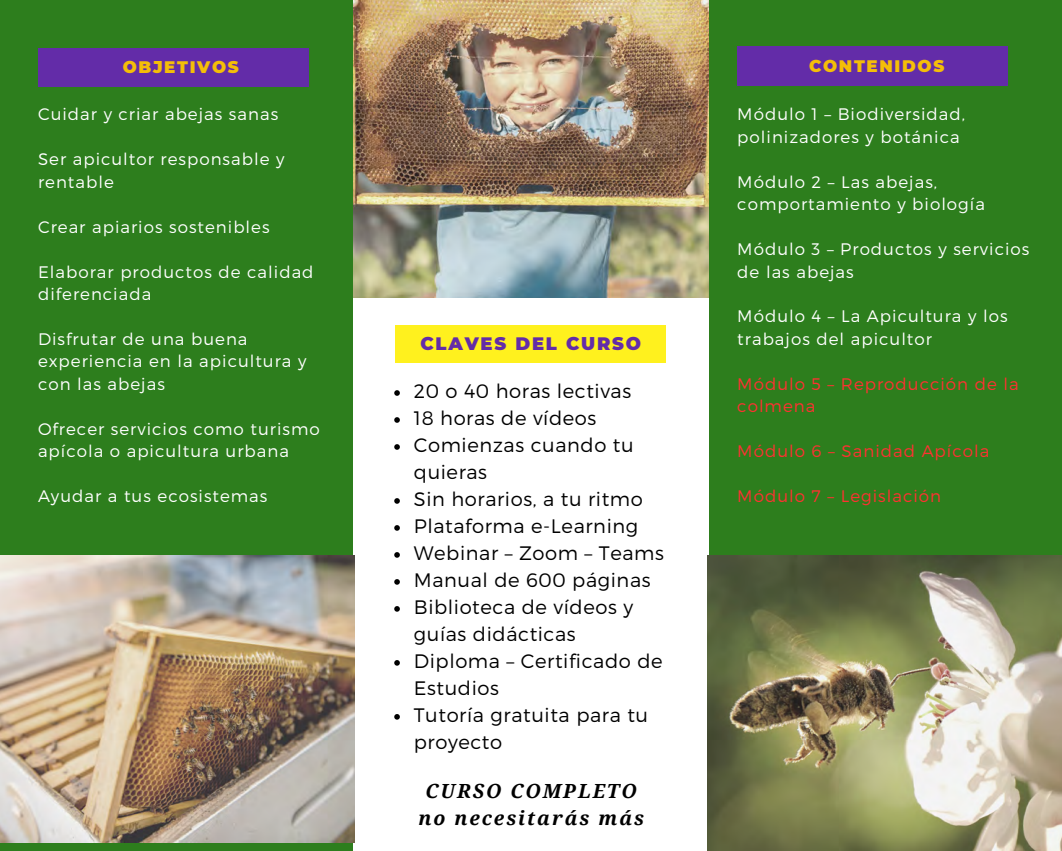
<style>
.page{position:relative;width:1062px;height:851px;background:#fff}
.page>*{position:absolute;margin:0;border:0;box-sizing:border-box;transform-origin:0 0}
.t1{font:300 19.5px/27px "Montserrat";letter-spacing:.03em;color:#000}
.t2{font:italic 700 19.5px "Noto Serif";letter-spacing:.1em;color:#000}
.t3{font:900 18px "Montserrat";letter-spacing:.1em;color:#632ca8}
.t4{font:300 16.65px/22.5px "Montserrat";letter-spacing:.06em;color:#fff}
.t5{font:300 16.65px/22.5px "Montserrat";letter-spacing:.06em;color:#ff3131}
.t6{font:900 16.65px "Montserrat";letter-spacing:.1em;color:#f4be08}
</style>
<div class="page">
<div style="left:0;top:0;width:1062px;height:850px;background:#2d7e1d"></div>
<div style="left:354px;top:295px;width:355px;height:555px;background:#fff"></div>
<div style="left:38px;top:49px;width:271px;height:38px;background:#632ca8"></div>
<img style="left:0;top:555px;width:354px;height:287px">
<img style="left:353px;top:0;width:355px;height:297px">
<img style="left:708px;top:555px;width:354px;height:295px">
<div style="left:395px;top:325px;width:271px;height:37px;background:#fff11e"></div>
<svg style="left:394px;top:390px;width:6px;height:6px"></svg>
<svg style="left:394px;top:417px;width:6px;height:6px"></svg>
<svg style="left:394px;top:444px;width:6px;height:6px"></svg>
<svg style="left:394px;top:498px;width:6px;height:5px"></svg>
<svg style="left:394px;top:525px;width:6px;height:5px"></svg>
<svg style="left:394px;top:552px;width:6px;height:5px"></svg>
<svg style="left:394px;top:579px;width:6px;height:5px"></svg>
<svg style="left:394px;top:606px;width:6px;height:5px"></svg>
<svg style="left:394px;top:660px;width:6px;height:5px"></svg>
<svg style="left:394px;top:714px;width:6px;height:5px"></svg>
<div style="left:737px;top:47px;width:271px;height:38px;background:#632ca8"></div>
<p class="t6" style="left:123px;top:57px;width:118px">OBJETIVOS</p>
<p class="t4" style="left:38px;top:102px;width:242px">Cuidar y criar abejas sanas</p>
<p class="t4" style="left:38px;top:147px;width:248px">Ser apicultor responsable y rentable</p>
<p class="t4" style="left:38px;top:214px;width:233px">Crear apiarios sostenibles</p>
<p class="t4" style="left:38px;top:259px;width:277px">Elaborar productos de calidad diferenciada</p>
<p class="t4" style="left:38px;top:327px;width:270px">Disfrutar de una buena experiencia en la apicultura y con las abejas</p>
<p class="t4" style="left:38px;top:417px;width:283px">Ofrecer servicios como turismo apícola o apicultura urbana</p>
<p class="t4" style="left:38px;top:484px;width:231px">Ayudar a tus ecosistemas</p>
<p class="t3" style="left:420px;top:332px;width:222px">CLAVES DEL CURSO</p>
<p class="t1" style="left:414px;top:376px;width:219px">20 o 40 horas lectivas</p>
<p class="t1" style="left:414px;top:403px;width:184px">18 horas de vídeos</p>
<p class="t1" style="left:414px;top:430px;width:221px">Comienzas cuando tu quieras</p>
<p class="t1" style="left:414px;top:484px;width:231px">Sin horarios, a tu ritmo</p>
<p class="t1" style="left:414px;top:511px;width:226px">Plataforma e-Learning</p>
<p class="t1" style="left:414px;top:538px;width:252px">Webinar – Zoom – Teams</p>
<p class="t1" style="left:414px;top:565px;width:238px">Manual de 600 páginas</p>
<p class="t1" style="left:414px;top:592px;width:221px">Biblioteca de vídeos y guías didácticas</p>
<p class="t1" style="left:414px;top:646px;width:250px">Diploma – Certificado de<br>Estudios</p>
<p class="t1" style="left:414px;top:700px;width:236px">Tutoría gratuita para tu proyecto</p>
<p class="t2" style="left:426px;top:777px;width:213px">CURSO COMPLETO</p>
<p class="t2" style="left:418px;top:804px;width:227px">no necesitarás más</p>
<p class="t6" style="left:809px;top:55px;width:137px">CONTENIDOS</p>
<p class="t4" style="left:737px;top:102px;width:229px">Módulo 1 – Biodiversidad, polinizadores y botánica</p>
<p class="t4" style="left:737px;top:169px;width:249px">Módulo 2 – Las abejas, comportamiento y biología</p>
<p class="t4" style="left:737px;top:237px;width:294px">Módulo 3 – Productos y servicios de las abejas</p>
<p class="t4" style="left:737px;top:304px;width:272px">Módulo 4 – La Apicultura y los trabajos del apicultor</p>
<p class="t5" style="left:737px;top:372px;width:283px">Módulo 5 – Reproducción de la colmena</p>
<p class="t5" style="left:737px;top:439px;width:253px">Módulo 6 – Sanidad Apícola</p>
<p class="t5" style="left:737px;top:484px;width:205px">Módulo 7 – Legislación</p>
</div>
